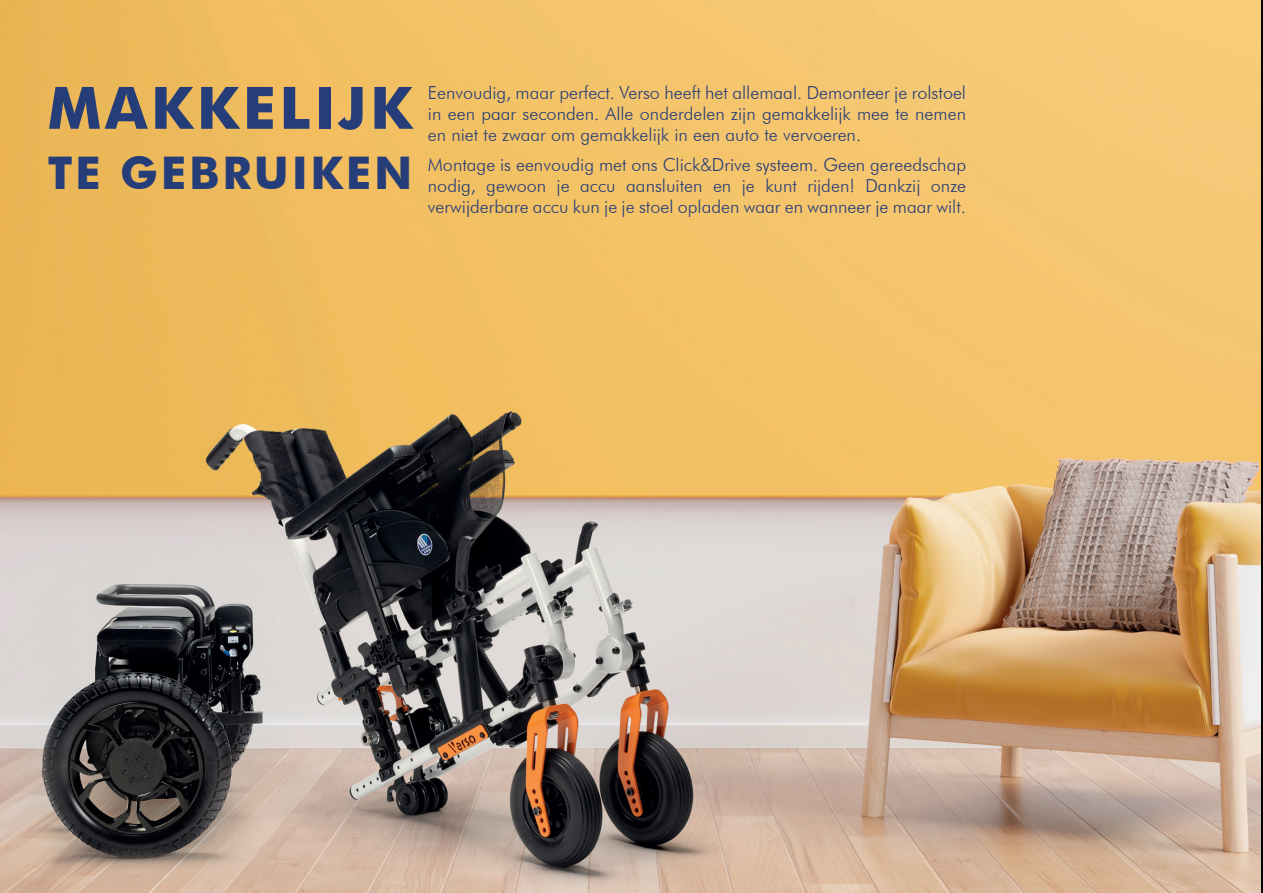
<style>
.page{position:relative;width:1263px;height:893px;background:#fff}
.page>*{position:absolute;margin:0;border:0;box-sizing:border-box;transform-origin:0 0}
.t1{font:700 58.5px "Futura BT";letter-spacing:.06em;color:#253d79}
.t2{font:700 45px "Futura BT";letter-spacing:.06em;color:#253d79}
.t3{font:300 18px/21px "Futura BT";color:#253d79;text-align:justify}
</style>
<div class="page">
<img style="left:0;top:0;width:1261px;height:893px">
<hr style="left:1261px;top:0;width:2px;height:893px;background:#000001">
<p class="t1" style="left:47px;top:72px;width:366px">MAKKELIJK</p>
<p class="t2" style="left:48px;top:145px;width:366px">TE GEBRUIKEN</p>
<p class="t3" style="left:428px;top:82px;width:540px">Eenvoudig, maar perfect. Verso heeft het allemaal. Demonteer je rolstoel in een paar seconden. Alle onderdelen zijn gemakkelijk mee te nemen en niet te zwaar om gemakkelijk in een auto te vervoeren.</p>
<p class="t3" style="left:428px;top:154px;width:540px">Montage is eenvoudig met ons Click&amp;Drive systeem. Geen gereedschap nodig, gewoon je accu aansluiten en je kunt rijden! Dankzij onze verwijderbare accu kun je je stoel opladen waar en wanneer je maar wilt.</p>
</div>
